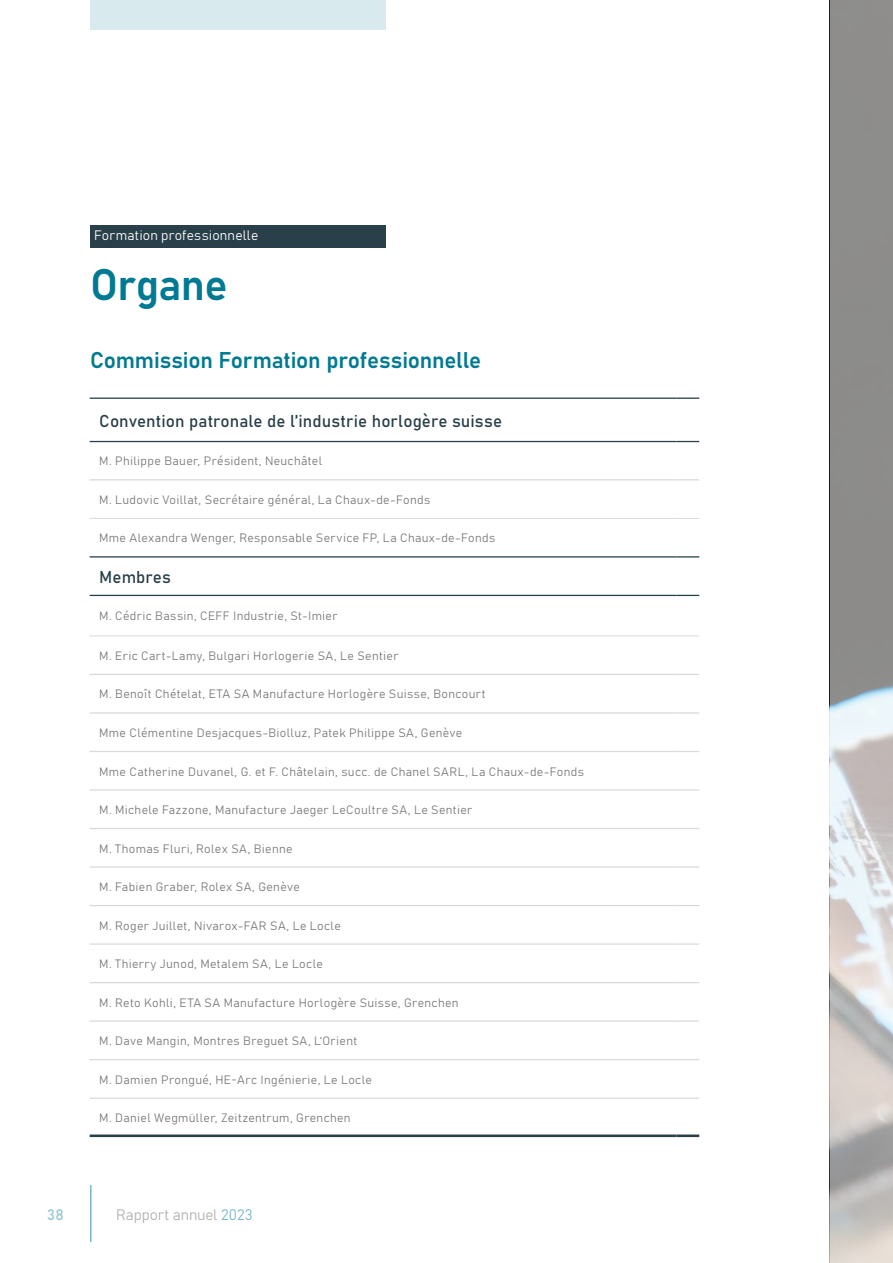
<style>
.page{position:relative;width:893px;height:1263px;background:#fff}
.page>*{position:absolute;margin:0;border:0;box-sizing:border-box;transform-origin:0 0}
.t1{font:43.5px "Bahnschrift";letter-spacing:-.015em;color:#007a93}
.t2{font:22.5px "Bahnschrift";letter-spacing:-.005em;color:#007a93}
.t3{font:16.95px "Bahnschrift";letter-spacing:.005em;color:#293f49}
.t4{font:15px "Bahnschrift";letter-spacing:-.01em;color:#b3b2b2}
.t5{font:15px "Bahnschrift";color:#95c6d3}
.t6{font:13.5px "Bahnschrift";letter-spacing:.015em;color:#fff}
.t7{font:12px "Bahnschrift";letter-spacing:.03em;color:#7c7b7b}
.s1{color:#78b8c8}
</style>
<div class="page">
<div style="left:90px;top:0;width:295px;height:30px;background:#d9eaef"></div>
<hr style="left:90px;top:1185px;width:2px;height:57px;background:#78b8c8">
<svg style="left:830px;top:0;width:63px;height:1263px;background:#abaaa9"></svg>
<div style="left:90px;top:225px;width:295px;height:23px;background:#293f49"></div>
<hr style="left:90px;top:479px;width:586px;height:1px;background:#dadada">
<svg style="left:676px;top:479px;width:23px;height:1px"></svg>
<hr style="left:90px;top:518px;width:586px;height:1px;background:#dadada">
<svg style="left:676px;top:518px;width:23px;height:1px"></svg>
<hr style="left:90px;top:635px;width:586px;height:1px;background:#dadada">
<svg style="left:676px;top:635px;width:23px;height:1px"></svg>
<hr style="left:90px;top:674px;width:586px;height:1px;background:#dadada">
<svg style="left:676px;top:674px;width:23px;height:1px"></svg>
<hr style="left:90px;top:712px;width:586px;height:2px;background:#dadada">
<hr style="left:676px;top:712px;width:23px;height:2px;background:#dadada">
<hr style="left:90px;top:751px;width:586px;height:1px;background:#dadada">
<svg style="left:676px;top:751px;width:23px;height:1px"></svg>
<hr style="left:90px;top:789px;width:586px;height:2px;background:#dadada">
<hr style="left:676px;top:789px;width:23px;height:2px;background:#dadada">
<hr style="left:90px;top:828px;width:586px;height:1px;background:#dadada">
<svg style="left:676px;top:828px;width:23px;height:1px"></svg>
<hr style="left:90px;top:866px;width:586px;height:2px;background:#dadada">
<hr style="left:676px;top:866px;width:23px;height:2px;background:#dadada">
<hr style="left:90px;top:905px;width:586px;height:1px;background:#dadada">
<svg style="left:676px;top:905px;width:23px;height:1px"></svg>
<hr style="left:90px;top:943px;width:586px;height:2px;background:#dadada">
<hr style="left:676px;top:943px;width:23px;height:2px;background:#dadada">
<hr style="left:90px;top:982px;width:586px;height:1px;background:#dadada">
<svg style="left:676px;top:982px;width:23px;height:1px"></svg>
<hr style="left:90px;top:1020px;width:586px;height:2px;background:#dadada">
<hr style="left:676px;top:1020px;width:23px;height:2px;background:#dadada">
<hr style="left:90px;top:1059px;width:586px;height:1px;background:#dadada">
<svg style="left:676px;top:1059px;width:23px;height:1px"></svg>
<hr style="left:90px;top:1097px;width:586px;height:2px;background:#dadada">
<hr style="left:676px;top:1097px;width:23px;height:2px;background:#dadada">
<hr style="left:90px;top:1134px;width:586px;height:3px;background:#293f49">
<hr style="left:676px;top:1134px;width:23px;height:3px;background:#293f49">
<hr style="left:90px;top:398px;width:586px;height:1px;background:#293f49">
<svg style="left:676px;top:398px;width:23px;height:1px"></svg>
<hr style="left:90px;top:441px;width:586px;height:1px;background:#293f49">
<svg style="left:676px;top:441px;width:23px;height:1px"></svg>
<hr style="left:90px;top:556px;width:586px;height:1px;background:#293f49">
<svg style="left:676px;top:556px;width:23px;height:1px"></svg>
<hr style="left:90px;top:595px;width:586px;height:1px;background:#293f49">
<svg style="left:676px;top:595px;width:23px;height:1px"></svg>
<p class="t6" style="left:94px;top:225px;width:165px">Formation professionnelle</p>
<h1 class="t1" style="left:90px;top:252px;width:139px">Organe</h1>
<h2 class="t2" style="left:90px;top:343px;width:393px">Commission Formation professionnelle</h2>
<h3 class="t3" style="left:99px;top:408px;width:404px">Convention patronale de l’industrie horlogère suisse</h3>
<p class="t7" style="left:99px;top:452px;width:224px">M. Philippe Bauer, Président, Neuchâtel</p>
<p class="t7" style="left:99px;top:490px;width:333px">M. Ludovic Voillat, Secrétaire général, La Chaux-de-Fonds</p>
<p class="t7" style="left:99px;top:529px;width:398px">Mme Alexandra Wenger, Responsable Service FP, La Chaux-de-Fonds</p>
<h3 class="t3" style="left:99px;top:564px;width:73px">Membres</h3>
<p class="t7" style="left:99px;top:607px;width:240px">M. Cédric Bassin, CEFF Industrie, St-Imier</p>
<p class="t7" style="left:99px;top:647px;width:301px">M. Eric Cart-Lamy, Bulgari Horlogerie SA, Le Sentier</p>
<p class="t7" style="left:99px;top:685px;width:388px">M. Benoît Chételat, ETA SA Manufacture Horlogère Suisse, Boncourt</p>
<p class="t7" style="left:99px;top:724px;width:365px">Mme Clémentine Desjacques-Biolluz, Patek Philippe SA, Genève</p>
<p class="t7" style="left:99px;top:762px;width:486px">Mme Catherine Duvanel, G. et F. Châtelain, succ. de Chanel SARL, La Chaux-de-Fonds</p>
<p class="t7" style="left:99px;top:801px;width:375px">M. Michele Fazzone, Manufacture Jaeger LeCoultre SA, Le Sentier</p>
<p class="t7" style="left:99px;top:839px;width:195px">M. Thomas Fluri, Rolex SA, Bienne</p>
<p class="t7" style="left:99px;top:878px;width:202px">M. Fabien Graber, Rolex SA, Genève</p>
<p class="t7" style="left:99px;top:916px;width:243px">M. Roger Juillet, Nivarox-FAR SA, Le Locle</p>
<p class="t7" style="left:99px;top:955px;width:225px">M. Thierry Junod, Metalem SA, Le Locle</p>
<p class="t7" style="left:99px;top:993px;width:361px">M. Reto Kohli, ETA SA Manufacture Horlogère Suisse, Grenchen</p>
<p class="t7" style="left:99px;top:1032px;width:260px">M. Dave Mangin, Montres Breguet SA, L‘Orient</p>
<p class="t7" style="left:99px;top:1070px;width:274px">M. Damien Prongué, HE-Arc Ingénierie, Le Locle</p>
<p class="t7" style="left:99px;top:1108px;width:253px">M. Daniel Wegmüller, Zeitzentrum, Grenchen</p>
<p class="t5" style="left:47px;top:1203px;width:18px">38</p>
<p class="t4" style="left:116px;top:1203px;width:138px">Rapport annuel <span class="s1">2023</span></p>
</div>
